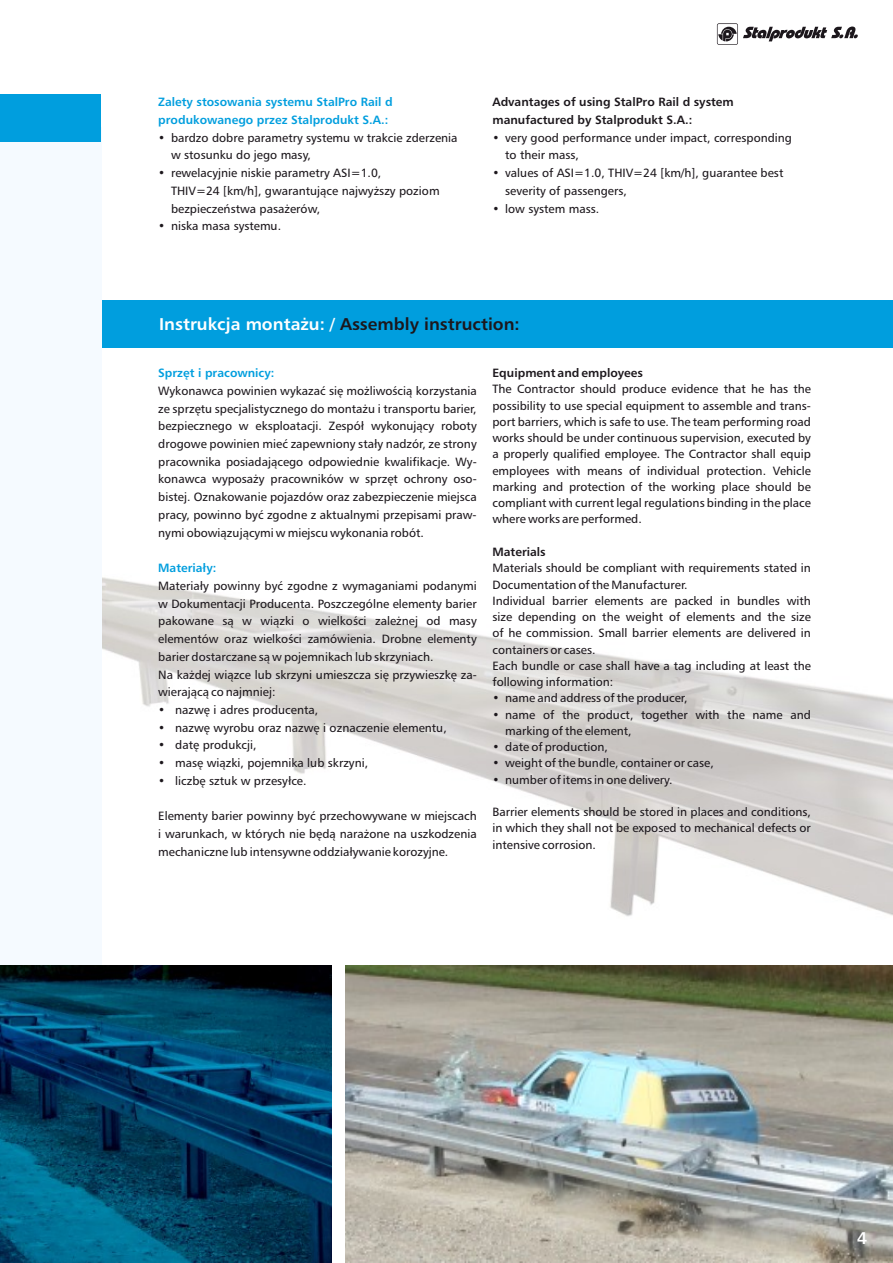
<style>
.page{position:relative;width:893px;height:1263px;background:#fff}
.page>*{position:absolute;margin:0;border:0;box-sizing:border-box;transform-origin:0 0}
.t1{font:17.1px "Humanist 777 L2 Roman B,Bold";color:#1c171c}
.t2{font:17.1px "Humanist 777 L2 Roman B,Bold";color:#fff}
.t3{font:12px/17.7px "Humanist 777 L2 Roman B";color:#1c171c}
.t4{font:12px/17.9px "Humanist 777 L2 Roman B,Bold";color:#009ede}
.t5{font:12px/17.9px "Humanist 777 L2 Roman B,Bold";color:#1c171c}
.s1{color:#fff}
</style>
<div class="page">
<img style="left:102px;top:577px;width:791px;height:339px">
<div style="left:0;top:128px;width:102px;height:1135px;background:#f5faff"></div>
<img style="left:0;top:966px;width:332px;height:297px">
<div style="left:0;top:94px;width:100px;height:48px;background:#009ede"></div>
<svg style="left:717px;top:23px;width:141px;height:22px"></svg>
<img style="left:345px;top:966px;width:548px;height:297px">
<div style="left:102px;top:301px;width:791px;height:47px;background:#009ede"></div>
<p class="t4" style="left:158px;top:94px;width:236px">Zalety stosowania systemu StalPro Rail d produkowanego przez Stalprodukt S.A.:</p>
<p class="t3" style="left:171px;top:130px;width:288px;text-indent:-13px">• bardzo dobre parametry systemu w trakcie zderzenia w stosunku do jego masy,</p>
<p class="t3" style="left:171px;top:165px;width:270px;text-indent:-13px">• rewelacyjnie niskie parametry ASI=1.0,<br>THIV=24 [km/h], gwarantujące najwyższy poziom bezpieczeństwa pasażerów,</p>
<p class="t3" style="left:158px;top:218px;width:124px">• niska masa systemu.</p>
<p class="t5" style="left:492px;top:94px;width:243px">Advantages of using StalPro Rail d system manufactured by Stalprodukt S.A.:</p>
<p class="t3" style="left:505px;top:130px;width:288px;text-indent:-13px">• very good performance under impact, corresponding to their mass,</p>
<p class="t3" style="left:505px;top:165px;width:280px;text-indent:-13px">• values of ASI=1.0, THIV=24 [km/h], guarantee best severity of passengers,</p>
<p class="t3" style="left:492px;top:201px;width:108px">• low system mass.</p>
<h1 class="t1" style="left:159px;top:317px;width:362px"><span class="s1">Instrukcja montażu: /</span> Assembly instruction:</h1>
<p class="t4" style="left:158px;top:365px;width:118px">Sprzęt i pracownicy:</p>
<p class="t5" style="left:492px;top:365px;width:152px">Equipment and employees</p>
<p class="t3" style="left:492px;top:382px;width:320px;line-height:16.2px;text-align:justify">The Contractor should produce evidence that he has the possibility to use special equipment to assemble and trans&shy;port barriers, which is safe to use. The team performing road works should be under continuous supervision, executed by a properly qualified employee. The Contractor shall equip employees with means of individual protection. Vehicle marking and protection of the working place should be compliant with current legal regulations binding in the place where works are performed.</p>
<p class="t5" style="left:492px;top:544px;width:55px">Materials</p>
<p class="t3" style="left:492px;top:561px;width:320px;line-height:16.2px">Materials should be compliant with requirements stated in Documentation of the Manufacturer.<br>Individual barrier elements are packed in bundles with size depending on the weight of elements and the size of he commission. Small barrier elements are delivered in containers or cases.<br>Each bundle or case shall have a tag including at least the following information:</p>
<p class="t3" style="left:492px;top:690px;width:197px">• name and address of the producer,</p>
<p class="t3" style="left:505px;top:707px;width:307px;line-height:16.2px;text-indent:-13px">• name of the product, together with the name and marking of the element,</p>
<p class="t3" style="left:492px;top:739px;width:117px">• date of production,</p>
<p class="t3" style="left:492px;top:755px;width:223px">• weight of the bundle, container or case,</p>
<p class="t3" style="left:492px;top:771px;width:182px">• number of items in one delivery.</p>
<p class="t3" style="left:492px;top:805px;width:320px;line-height:16.2px;text-align:justify">Barrier elements should be stored in places and conditions, in which they shall not be exposed to mechanical defects or intensive corrosion.</p>
<p class="t3" style="left:158px;top:383px;width:320px;text-align:justify">Wykonawca powinien wykazać się możliwością korzystania ze sprzętu specjalistycznego do montażu i transportu barier, bezpiecznego w eksploatacji. Zespół wykonujący roboty drogowe powinien mieć zapewniony stały nadzór, ze strony pracownika posiadającego odpowiednie kwalifikacje. Wy&shy;konawca wyposaży pracowników w sprzęt ochrony oso&shy;bistej. Oznakowanie pojazdów oraz zabezpieczenie miejsca pracy, powinno być zgodne z aktualnymi przepisami praw&shy;nymi obowiązującymi w miejscu wykonania robót.</p>
<p class="t4" style="left:158px;top:560px;width:60px">Materiały:</p>
<p class="t3" style="left:158px;top:578px;width:320px">Materiały powinny być zgodne z wymaganiami podanymi w Dokumentacji Producenta. Poszczególne elementy barier pakowane są w wiązki o wielkości zależnej od masy elementów oraz wielkości zamówienia. Drobne elementy barier dostarczane są w pojemnikach lub skrzyniach.<br>Na każdej wiązce lub skrzyni umieszcza się przywieszkę za&shy;wierającą co najmniej:</p>
<p class="t3" style="left:158px;top:702px;width:161px">• nazwę i adres producenta,</p>
<p class="t3" style="left:158px;top:720px;width:290px">• nazwę wyrobu oraz nazwę i oznaczenie elementu,</p>
<p class="t3" style="left:158px;top:737px;width:100px">• datę produkcji,</p>
<p class="t3" style="left:158px;top:755px;width:211px">• masę wiązki, pojemnika lub skrzyni,</p>
<p class="t3" style="left:158px;top:773px;width:150px">• liczbę sztuk w przesyłce.</p>
<p class="t3" style="left:158px;top:808px;width:320px;text-align:justify">Elementy barier powinny być przechowywane w miejscach i warunkach, w których nie będą narażone na uszkodzenia mechaniczne lub intensywne oddziaływanie korozyjne.</p>
<h1 class="t2" style="left:857px;top:1231px;width:11px">4</h1>
</div>
